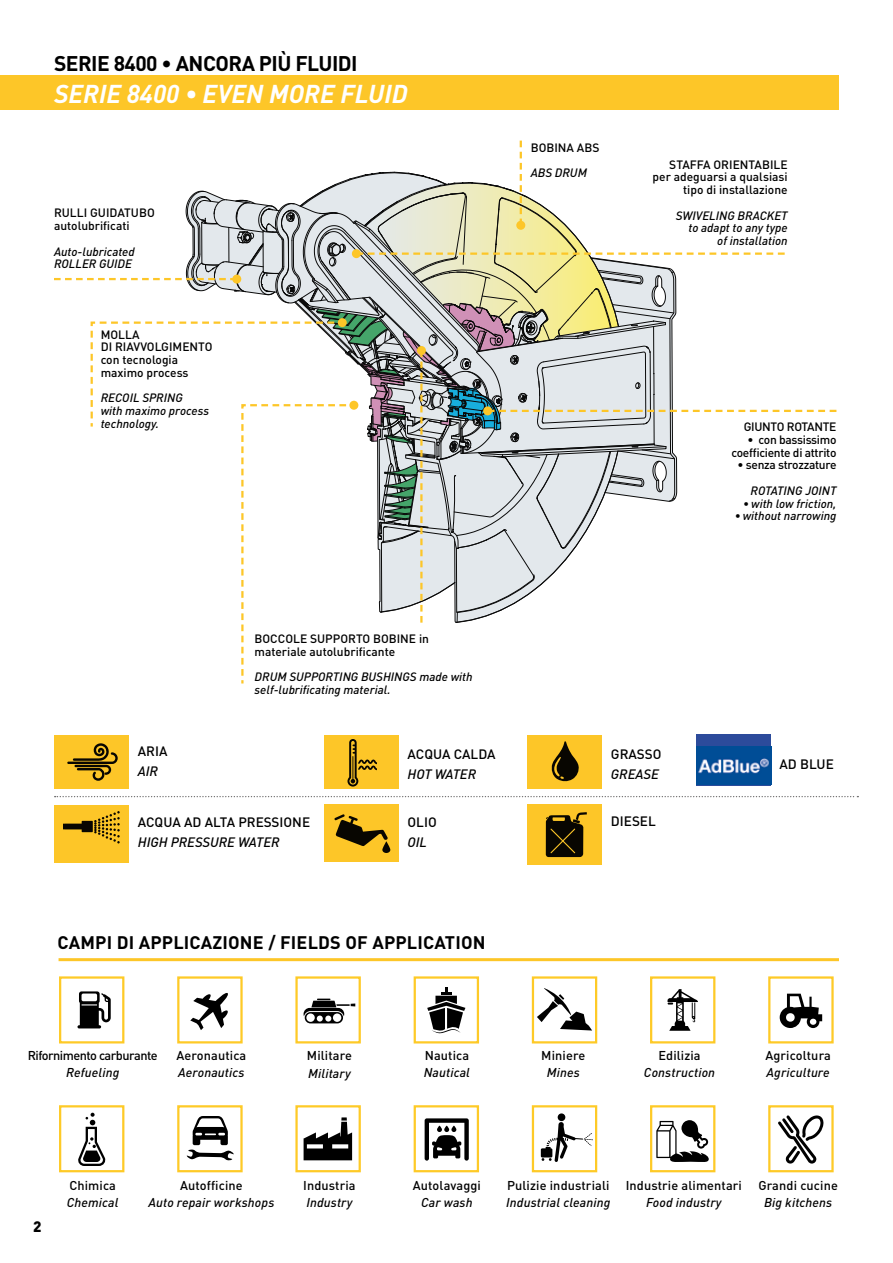
<style>
.page{position:relative;width:893px;height:1263px;background:#fff}
.page>*{position:absolute;margin:0;border:0;box-sizing:border-box;transform-origin:0 0}
.t1{font:italic 700 25.5px "DIN";color:#fff}
.t2{font:700 21px "DIN";letter-spacing:-.025em;color:#000}
.t3{font:700 18px "DIN";letter-spacing:.01em;color:#000}
.t4{font:900 15px "DIN";color:#000}
.t5{font:500 13.5px "DIN";color:#000}
.t6{font:italic 500 13.5px "DIN";color:#000}
.t7{font:italic 500 12.75px "DIN";letter-spacing:.01em;color:#000}
.t8{font:500 12.75px "DIN";letter-spacing:.01em;color:#000}
.t9{font:500 12.75px "DIN";letter-spacing:-.04em;color:#000}
.t10{font:italic 500 12px/12.8px "DIN";color:#000}
.t11{font:500 12px/12.8px "DIN";color:#000}
.t12{font:500 12px/12.8px "DIN";letter-spacing:-.025em;color:#000;text-align:right}
</style>
<div class="page">
<div style="left:0;top:75px;width:839px;height:34px;background:#fdc628"></div>
<svg style="left:187px;top:1116px;width:47px;height:45px"></svg>
<svg style="left:304px;top:1117px;width:48px;height:43px"></svg>
<svg style="left:78px;top:1113px;width:28px;height:53px"></svg>
<svg style="left:425px;top:1118px;width:44px;height:42px"></svg>
<div style="left:558px;top:1113px;width:7px;height:8px;background:#000;border-radius:50%"></div>
<svg style="left:541px;top:1122px;width:52px;height:40px"></svg>
<svg style="left:778px;top:1115px;width:46px;height:48px"></svg>
<svg style="left:656px;top:1120px;width:53px;height:42px"></svg>
<div style="left:59px;top:1105px;width:65px;height:67px;border:2px solid #feca27"></div>
<div style="left:177px;top:1105px;width:66px;height:67px;border:2px solid #feca27"></div>
<div style="left:295px;top:1105px;width:66px;height:67px;border:2px solid #feca27"></div>
<div style="left:414px;top:1105px;width:65px;height:67px;border:2px solid #feca27"></div>
<div style="left:532px;top:1105px;width:65px;height:67px;border:2px solid #feca27"></div>
<div style="left:650px;top:1105px;width:65px;height:67px;border:2px solid #feca27"></div>
<div style="left:768px;top:1105px;width:66px;height:67px;border:2px solid #feca27"></div>
<div style="left:54px;top:805px;width:75px;height:57px;background:#fdc628"></div>
<div style="left:324px;top:805px;width:74px;height:57px;background:#fdc628"></div>
<div style="left:527px;top:805px;width:75px;height:60px;background:#fdc628"></div>
<div style="left:696px;top:735px;width:75px;height:51px;background:#2c4b9b"></div>
<img style="left:696px;top:746px;width:75px;height:39px">
<svg style="left:334px;top:814px;width:56px;height:39px"></svg>
<svg style="left:546px;top:812px;width:41px;height:45px"></svg>
<svg style="left:64px;top:811px;width:56px;height:32px"></svg>
<div style="left:63px;top:824px;width:22px;height:5px;background:#080601"></div>
<svg style="left:55px;top:796px;width:803px;height:1px"></svg>
<svg style="left:54px;top:735px;width:75px;height:54px;background:#dbab22"></svg>
<div style="left:324px;top:735px;width:74px;height:53px;background:#fdc628"></div>
<svg style="left:527px;top:735px;width:75px;height:53px;background:#d7a821"></svg>
<svg style="left:427px;top:987px;width:38px;height:46px"></svg>
<svg style="left:537px;top:988px;width:55px;height:42px"></svg>
<svg style="left:190px;top:993px;width:38px;height:37px"></svg>
<svg style="left:77px;top:991px;width:34px;height:37px"></svg>
<svg style="left:304px;top:998px;width:51px;height:25px"></svg>
<svg style="left:780px;top:993px;width:42px;height:35px"></svg>
<svg style="left:667px;top:989px;width:31px;height:42px"></svg>
<div style="left:59px;top:976px;width:65px;height:67px;border:2px solid #feca27"></div>
<div style="left:177px;top:976px;width:66px;height:67px;border:2px solid #feca27"></div>
<div style="left:295px;top:976px;width:66px;height:67px;border:2px solid #feca27"></div>
<div style="left:414px;top:976px;width:65px;height:67px;border:2px solid #feca27"></div>
<div style="left:532px;top:976px;width:65px;height:67px;border:2px solid #feca27"></div>
<div style="left:650px;top:976px;width:65px;height:67px;border:2px solid #feca27"></div>
<div style="left:768px;top:976px;width:66px;height:67px;border:2px solid #feca27"></div>
<hr style="left:59px;top:958px;width:780px;height:3px;background:#fdc628">
<svg style="left:54px;top:141px;width:782px;height:543px"></svg>
<div style="left:232px;top:275px;width:9px;height:9px;background:#fdc628;border-radius:50%"></div>
<h2 class="t2" style="left:54px;top:50px;width:305px">SERIE 8400 • ANCORA PIÙ FLUIDI</h2>
<h1 class="t1" style="left:54px;top:77px;width:355px">SERIE 8400 • EVEN MORE FLUID</h1>
<p class="t11" style="left:54px;top:206px;width:102px">RULLI GUIDATUBO autolubrificati</p>
<p class="t10" style="left:54px;top:244px;width:82px">Auto-lubricated<br>ROLLER GUIDE</p>
<p class="t11" style="left:101px;top:327px;width:113px">MOLLA<br>DI RIAVVOLGIMENTO con tecnologia maximo process</p>
<p class="t10" style="left:101px;top:391px;width:110px">RECOIL SPRING<br>with maximo process technology.</p>
<p class="t11" style="left:531px;top:141px;width:70px">BOBINA ABS</p>
<p class="t10" style="left:531px;top:166px;width:58px">ABS DRUM</p>
<p class="t11" style="left:653px;top:157px;width:137px;text-align:right">STAFFA ORIENTABILE per adeguarsi a qualsiasi tipo di installazione</p>
<p class="t10" style="left:676px;top:208px;width:113px;text-align:right">SWIVELING BRACKET to adapt to any type of installation</p>
<p class="t12" style="left:744px;top:420px;width:94px">GIUNTO ROTANTE</p>
<p class="t12" style="left:731px;top:433px;width:106px">• con bassissimo coefficiente di attrito</p>
<p class="t12" style="left:737px;top:458px;width:100px">• senza strozzature</p>
<p class="t10" style="left:750px;top:484px;width:87px">ROTATING JOINT</p>
<p class="t10" style="left:743px;top:496px;width:95px">• with low friction,</p>
<p class="t10" style="left:735px;top:509px;width:103px">• without narrowing</p>
<p class="t5" style="left:138px;top:742px;width:31px">ARIA</p>
<p class="t6" style="left:138px;top:763px;width:22px">AIR</p>
<p class="t11" style="left:255px;top:632px;width:176px">BOCCOLE SUPPORTO BOBINE in materiale autolubrificante</p>
<p class="t10" style="left:255px;top:670px;width:219px">DRUM SUPPORTING BUSHINGS made with self-lubrificating material.</p>
<p class="t5" style="left:408px;top:745px;width:90px">ACQUA CALDA</p>
<p class="t6" style="left:408px;top:766px;width:70px">HOT WATER</p>
<p class="t5" style="left:138px;top:813px;width:174px">ACQUA AD ALTA PRESSIONE</p>
<p class="t6" style="left:138px;top:834px;width:143px">HIGH PRESSURE WATER</p>
<p class="t5" style="left:408px;top:813px;width:31px">OLIO</p>
<p class="t6" style="left:408px;top:834px;width:21px">OIL</p>
<h3 class="t3" style="left:58px;top:930px;width:430px">CAMPI DI APPLICAZIONE / FIELDS OF APPLICATION</h3>
<p class="t5" style="left:611px;top:745px;width:52px">GRASSO</p>
<p class="t6" style="left:611px;top:766px;width:49px">GREASE</p>
<p class="t5" style="left:611px;top:812px;width:46px">DIESEL</p>
<p class="t5" style="left:779px;top:755px;width:56px">AD BLUE</p>
<p class="t9" style="left:28px;top:1048px;width:131px">Rifornimento carburante</p>
<p class="t7" style="left:66px;top:1064px;width:55px">Refueling</p>
<p class="t8" style="left:177px;top:1048px;width:71px">Aeronautica</p>
<p class="t7" style="left:178px;top:1064px;width:68px">Aeronautics</p>
<p class="t8" style="left:307px;top:1048px;width:46px">Militare</p>
<p class="t7" style="left:308px;top:1065px;width:44px">Military</p>
<p class="t8" style="left:425px;top:1048px;width:46px">Nautica</p>
<p class="t7" style="left:424px;top:1064px;width:48px">Nautical</p>
<p class="t8" style="left:541px;top:1048px;width:45px">Miniere</p>
<p class="t7" style="left:547px;top:1064px;width:34px">Mines</p>
<p class="t8" style="left:658px;top:1048px;width:44px">Edilizia</p>
<p class="t7" style="left:644px;top:1064px;width:73px">Construction</p>
<p class="t8" style="left:765px;top:1048px;width:67px">Agricoltura</p>
<p class="t7" style="left:767px;top:1064px;width:65px">Agriculture</p>
<p class="t8" style="left:69px;top:1177px;width:48px">Chimica</p>
<p class="t7" style="left:67px;top:1194px;width:53px">Chemical</p>
<p class="t8" style="left:180px;top:1177px;width:64px">Autofficine</p>
<p class="t7" style="left:148px;top:1194px;width:127px">Auto repair workshops</p>
<p class="t8" style="left:303px;top:1177px;width:54px">Industria</p>
<p class="t7" style="left:306px;top:1194px;width:48px">Industry</p>
<p class="t8" style="left:413px;top:1177px;width:70px">Autolavaggi</p>
<p class="t7" style="left:421px;top:1194px;width:53px">Car wash</p>
<p class="t8" style="left:507px;top:1177px;width:104px">Pulizie industriali</p>
<p class="t7" style="left:506px;top:1194px;width:106px">Industrial cleaning</p>
<p class="t8" style="left:626px;top:1177px;width:118px">Industrie alimentari</p>
<p class="t7" style="left:646px;top:1194px;width:77px">Food industry</p>
<p class="t8" style="left:758px;top:1177px;width:81px">Grandi cucine</p>
<p class="t7" style="left:764px;top:1194px;width:70px">Big kitchens</p>
<p class="t4" style="left:33px;top:1217px;width:10px">2</p>
</div>
